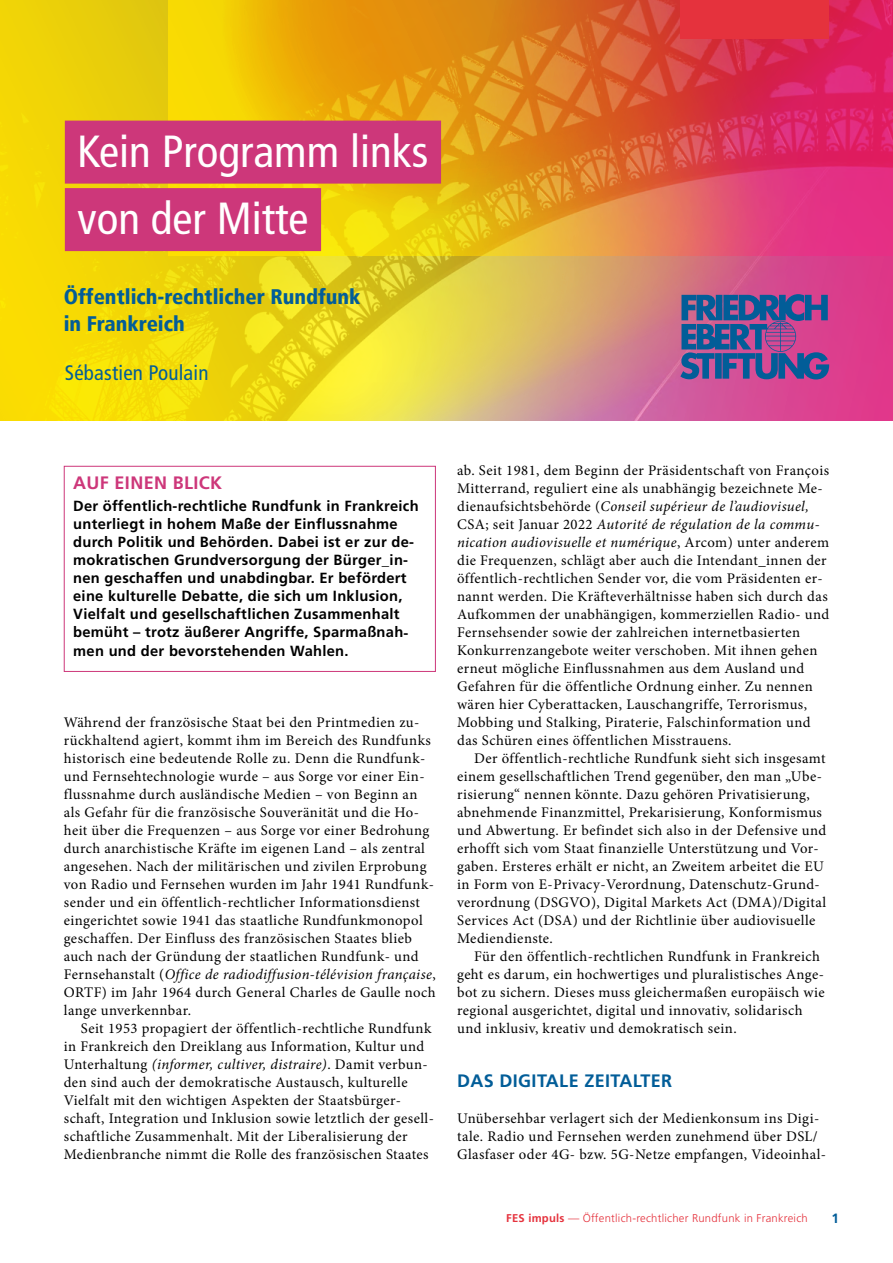
<style>
.page{position:relative;width:893px;height:1263px;background:#fff}
.page>*{position:absolute;margin:0;border:0;box-sizing:border-box;transform-origin:0 0}
.t1{font:condensed 45px/67.5px "Frutiger";color:#fff}
.t2{font:900 condensed 21px/27px "Frutiger LT Pro";color:#025d98}
.t3{font:condensed 21px "Frutiger";letter-spacing:.01em;color:#025d98}
.t4{font:700 18px "Frutiger";letter-spacing:.02em;color:#025d98}
.t5{font:700 18px "Frutiger";letter-spacing:.02em;color:#cd377a}
.t6{font:14.7px/18px "Minion Pro";letter-spacing:.03em;color:#000}
.t7{font:700 14.7px/18px "Frutiger";letter-spacing:.02em;color:#000}
.t8{font:700 13.5px "Frutiger";color:#025d98}
.t9{font:300 11.25px "Frutiger";letter-spacing:.02em;color:#e5323d}
.s1{font-style:italic}
.s2{font-weight:700}
</style>
<div class="page">
<img style="left:0;top:0;width:893px;height:421px">
<svg style="left:680px;top:294px;width:149px;height:85px;background:#615694"></svg>
<div style="left:65px;top:121px;width:376px;height:63px;background:#cd377a"></div>
<div style="left:65px;top:188px;width:256px;height:63px;background:#cd377a"></div>
<div style="left:64px;top:466px;width:372px;height:206px;border:1px solid #cd377a"></div>
<div style="left:680px;top:0;width:149px;height:38px;background:#e5323d"></div>
<h1 class="t1" style="left:78px;top:118px;width:352px">Kein Programm links von der Mitte</h1>
<h2 class="t2" style="left:64px;top:283px;width:298px">Öffentlich-rechtlicher Rundfunk in Frankreich</h2>
<h2 class="t3" style="left:65px;top:360px;width:145px">Sébastien Poulain</h2>
<p class="t5" style="left:73px;top:472px;width:151px">AUF EINEN BLICK</p>
<p class="t7" style="left:73px;top:497px;width:347px">Der öffentlich-rechtliche Rundfunk in Frankreich unterliegt in hohem Maße der Einflussnahme durch Politik und Behörden. Dabei ist er zur de&shy;mokratischen Grundversorgung der Bürger_in&shy;nen geschaffen und unabdingbar. Er befördert eine kulturelle Debatte, die sich um Inklusion, Vielfalt und gesellschaftlichen Zusammenhalt bemüht – trotz äußerer Angriffe, Sparmaßnah&shy;men und der bevorstehenden Wahlen.</p>
<p class="t6" style="left:64px;top:713px;width:374px">Während der französische Staat bei den Printmedien zu&shy;rückhaltend agiert, kommt ihm im Bereich des Rundfunks historisch eine bedeutende Rolle zu. Denn die Rundfunk&shy;und Fernsehtechnologie wurde – aus Sorge vor einer Ein&shy;flussnahme durch ausländische Medien – von Beginn an als Gefahr für die französische Souveränität und die Ho&shy;heit über die Frequenzen – aus Sorge vor einer Bedrohung durch anarchistische Kräfte im eigenen Land – als zentral angesehen. Nach der militärischen und zivilen Erprobung von Radio und Fernsehen wurden im Jahr 1941 Rundfunk&shy;sender und ein öffentlich-rechtlicher Informationsdienst eingerichtet sowie 1941 das staatliche Rundfunkmonopol geschaffen. Der Einfluss des französischen Staates blieb auch nach der Gründung der staatlichen Rundfunk- und Fernsehanstalt (<span class="s1">Office de radiodiffusion-télévision française</span>, ORTF) im Jahr 1964 durch General Charles de Gaulle noch lange unverkennbar.</p>
<p class="t6" style="left:64px;top:1019px;width:372px;text-indent:17px">Seit 1953 propagiert der öffentlich-rechtliche Rundfunk in Frankreich den Dreiklang aus Information, Kultur und Unterhaltung <span class="s1">(informer, cultiver, distraire)</span>. Damit verbun&shy;den sind auch der demokratische Austausch, kulturelle Vielfalt mit den wichtigen Aspekten der Staatsbürger&shy;schaft, Integration und Inklusion sowie letztlich der gesell&shy;schaftliche Zusammenhalt. Mit der Liberalisierung der Medienbranche nimmt die Rolle des französischen Staates</p>
<p class="t6" style="left:457px;top:461px;width:374px">ab. Seit 1981, dem Beginn der Präsidentschaft von François Mitterrand, reguliert eine als unabhängig bezeichnete Me&shy;dienaufsichtsbehörde (<span class="s1">Conseil supérieur de l’audiovisuel, </span>CSA; seit Januar 2022 <span class="s1">Autorité de régulation de la commu&shy;nication audiovisuelle et numérique</span>, Arcom) unter anderem die Frequenzen, schlägt aber auch die Intendant_innen der öffentlich-rechtlichen Sender vor, die vom Präsidenten er&shy;nannt werden. Die Kräfteverhältnisse haben sich durch das Aufkommen der unabhängigen, kommerziellen Radio- und Fernsehsender sowie der zahlreichen internetbasierten Konkurrenzangebote weiter verschoben. Mit ihnen gehen erneut mögliche Einflussnahmen aus dem Ausland und Gefahren für die öffentliche Ordnung einher. Zu nennen wären hier Cyberattacken, Lauschangriffe, Terrorismus, Mobbing und Stalking, Piraterie, Falschinformation und das Schüren eines öffentlichen Misstrauens.</p>
<p class="t6" style="left:457px;top:749px;width:371px;text-indent:17px">Der öffentlich-rechtliche Rundfunk sieht sich insgesamt einem gesellschaftlichen Trend gegenüber, den man „Ube&shy;risierung“ nennen könnte. Dazu gehören Privatisierung, abnehmende Finanzmittel, Prekarisierung, Konformismus und Abwertung. Er befindet sich also in der Defensive und erhofft sich vom Staat finanzielle Unterstützung und Vor&shy;gaben. Ersteres erhält er nicht, an Zweitem arbeitet die EU in Form von E-Privacy-Verordnung, Datenschutz-Grund&shy;verordnung (DSGVO), Digital Markets Act (DMA)/Digital Services Act (DSA) und der Richtlinie über audiovisuelle Mediendienste.</p>
<p class="t6" style="left:457px;top:947px;width:369px;text-indent:17px">Für den öffentlich-rechtlichen Rundfunk in Frankreich geht es darum, ein hochwertiges und pluralistisches Ange&shy;bot zu sichern. Dieses muss gleichermaßen europäisch wie regional ausgerichtet, digital und innovativ, solidarisch und inklusiv, kreativ und demokratisch sein.</p>
<p class="t4" style="left:457px;top:1070px;width:217px">DAS DIGITALE ZEITALTER</p>
<p class="t6" style="left:457px;top:1109px;width:370px">Unübersehbar verlagert sich der Medienkonsum ins Digi&shy;tale. Radio und Fernsehen werden zunehmend über DSL/<br>Glasfaser oder 4G- bzw. 5G-Netze empfangen, Videoinhal-</p>
<p class="t9" style="left:506px;top:1211px;width:303px"><span class="s2">FES impuls</span> — Öffentlich-rechtlicher Rundfunk in Frankreich</p>
<p class="t8" style="left:831px;top:1211px;width:9px">1</p>
</div>
